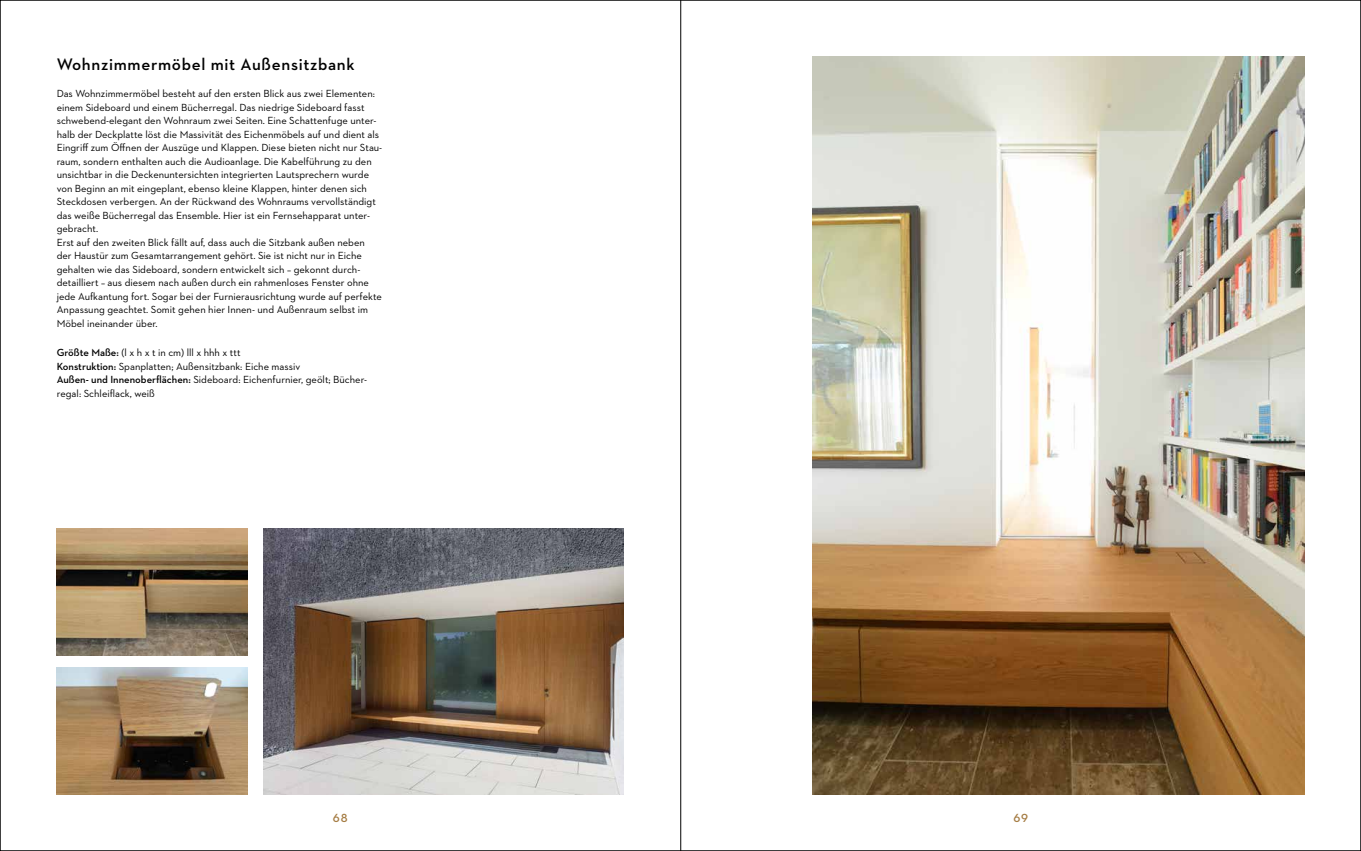
<style>
.page{position:relative;width:1361px;height:851px;background:#fff}
.page>*{position:absolute;margin:0;border:0;box-sizing:border-box;transform-origin:0 0}
.t1{font:600 17px "Neutraface 2 Text";letter-spacing:.04em;color:#000}
.t2{font:600 12px "Neutraface 2 Text";color:#a57c43}
.t3{font:10.5px/13.5px "Neutraface 2 Text";color:#000}
.s1{font-weight:600}
</style>
<div class="page">
<img style="left:812px;top:57px;width:492px;height:737px">
<img style="left:57px;top:528px;width:190px;height:127px">
<img style="left:57px;top:667px;width:190px;height:127px">
<img style="left:263px;top:528px;width:361px;height:266px">
<hr style="left:680px;top:0;width:1px;height:850px;background:#000">
<h1 class="t1" style="left:57px;top:53px;width:299px">Wohnzimmermöbel mit Außensitzbank</h1>
<p class="t3" style="left:57px;top:86px;width:327px">Das Wohnzimmermöbel besteht auf den ersten Blick aus zwei Elementen: einem Sideboard und einem Bücherregal. Das niedrige Sideboard fasst schwebend-elegant den Wohnraum zwei Seiten. Eine Schattenfuge unter&shy;halb der Deckplatte löst die Massivität des Eichenmöbels auf und dient als Eingriff zum Öffnen der Auszüge und Klappen. Diese bieten nicht nur Stau&shy;raum, sondern enthalten auch die Audioanlage. Die Kabelführung zu den unsichtbar in die Deckenuntersichten integrierten Lautsprechern wurde von Beginn an mit eingeplant, ebenso kleine Klappen, hinter denen sich Steckdosen verbergen. An der Rückwand des Wohnraums vervollständigt das weiße Bücherregal das Ensemble. Hier ist ein Fernsehapparat unter&shy;gebracht.<br>Erst auf den zweiten Blick fällt auf, dass auch die Sitzbank außen neben der Haustür zum Gesamtarrangement gehört. Sie ist nicht nur in Eiche gehalten wie das Sideboard, sondern entwickelt sich – gekonnt durch&shy;detailliert – aus diesem nach außen durch ein rahmenloses Fenster ohne jede Aufkantung fort. Sogar bei der Furnierausrichtung wurde auf perfekte Anpassung geachtet. Somit gehen hier Innen- und Außenraum selbst im Möbel ineinander über.</p>
<p class="t3" style="left:57px;top:346px;width:312px"><span class="s1">Größte Maße:</span> (l x h x t in cm) lll x hhh x ttt<br><span class="s1">Konstruktion:</span> Spanplatten; Außensitzbank: Eiche massiv<br><span class="s1">Außen- und Innenoberflächen:</span> Sideboard: Eichenfurnier, geölt; Bücher&shy;regal: Schleiflack, weiß</p>
<p class="t2" style="left:333px;top:810px;width:16px">68</p>
<p class="t2" style="left:1013px;top:810px;width:16px">69</p>
</div>
